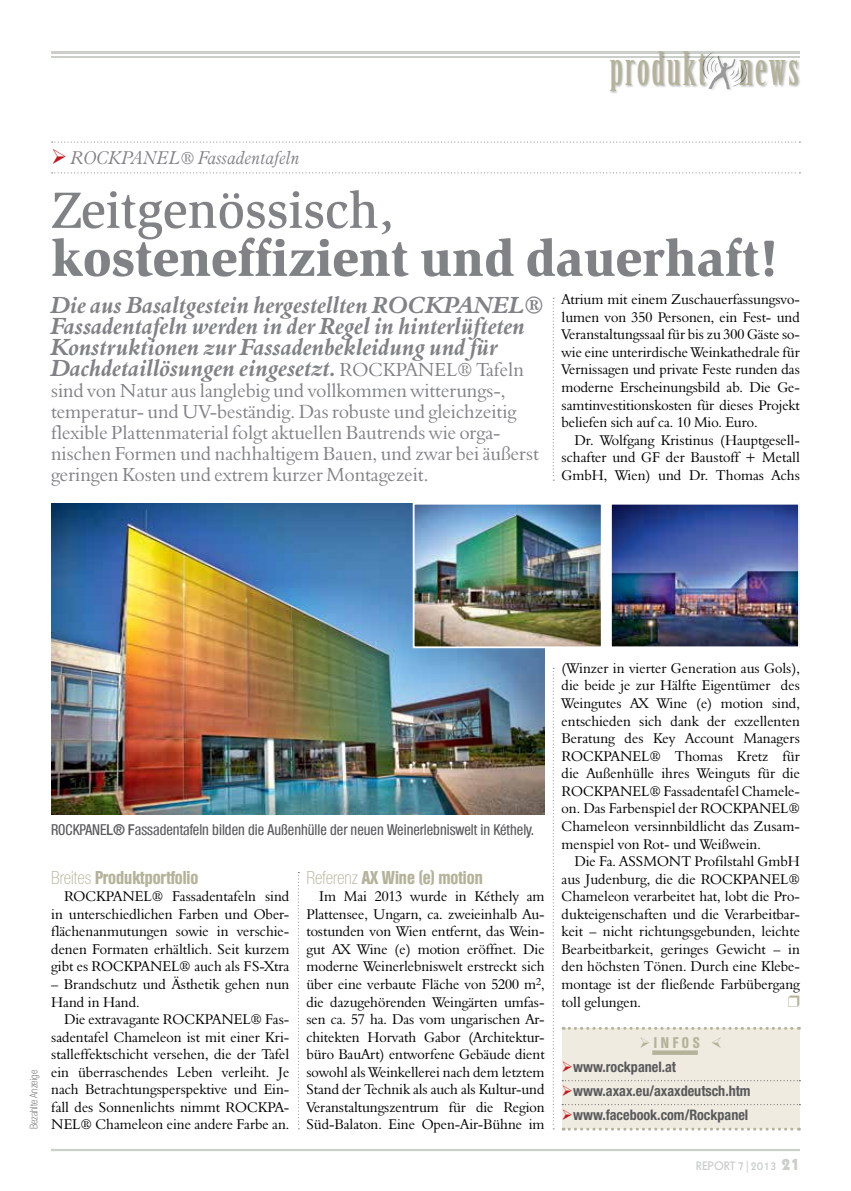
<style>
.page{position:relative;width:851px;height:1191px;background:#fff}
.page>*{position:absolute;margin:0;border:0;box-sizing:border-box;transform-origin:0 0}
.t1{font:900 52.5px "Slimbach";color:#808285}
.t2{font:500 52.5px "Slimbach";color:#808285}
.t3{font:45px "Birch Std";letter-spacing:.05em;color:#b4b39a}
.t4{font:24px/21px "Aldine 401 BT Bold Italic A";color:#808285}
.t5{font:19.5px/21px "Aldine 401 BT Roman A";color:#808285}
.t6{font:700 condensed 18px "Olympia";color:#b4b39a}
.t7{font:italic 300 18px "Aldine 721 BT";color:#808285}
.t8{font:500 condensed 15px "Olympia";color:#58595b}
.t9{font:700 condensed 15px "Olympia";letter-spacing:.25em;color:#b4b39a}
.t10{font:14.55px/17.5px "Aldine 401 BT Roman A";color:#000;text-align:justify}
.t11{font:700 condensed 14.55px "Helvetica Neue";color:#58595b}
.t12{font:12px "Geometric 231 BT Bold C";color:#cacfca}
.t13{font:300 condensed 10.5px "Olnova";color:#58595b}
.s1{color:#c4161c}
.s2{font-family:"Aldine 401 BT Roman A";font-size:19.5px}
.s3{font-family:"Helvetica Neue"}
.s4{font-family:"Olnova";font-weight:300}
.s5{font-family:"Geometric 231 BT Heavy C";font-size:16.5px}
</style>
<div class="page">
<hr style="left:51px;top:51px;width:748px;height:3px;background:#cacfca">
<hr style="left:51px;top:56px;width:748px;height:1px;background:#cacfca">
<div style="left:609px;top:51px;width:191px;height:43px;background:#000;opacity:.3"></div>
<div style="left:703px;top:51px;width:46px;height:41px;background:#000;opacity:.3"></div>
<img style="left:702px;top:51px;width:45px;height:38px">
<svg style="left:298px;top:872px;width:1px;height:257px"></svg>
<svg style="left:552px;top:298px;width:2px;height:182px"></svg>
<svg style="left:552px;top:668px;width:2px;height:461px"></svg>
<svg style="left:52px;top:141px;width:748px;height:2px"></svg>
<svg style="left:52px;top:172px;width:748px;height:1px"></svg>
<hr style="left:51px;top:1148px;width:748px;height:3px;background:#cacfca">
<div style="left:562px;top:1027px;width:237px;height:101px;background:#f0ebe0"></div>
<svg style="left:562px;top:1080px;width:238px;height:1px"></svg>
<svg style="left:562px;top:1104px;width:238px;height:1px"></svg>
<svg style="left:563px;top:1127px;width:236px;height:3px"></svg>
<div style="left:652px;top:1050px;width:45px;height:5px;background:#b4b39a"></div>
<svg style="left:563px;top:1026px;width:236px;height:3px"></svg>
<img style="left:51px;top:503px;width:493px;height:311px">
<img style="left:415px;top:506px;width:184px;height:139px">
<div style="left:412px;top:503px;width:190px;height:145px;border:2px solid #fff"></div>
<img style="left:613px;top:506px;width:183px;height:139px">
<div style="left:610px;top:503px;width:189px;height:145px;border:2px solid #fff"></div>
<p class="t7" style="left:51px;top:146px;width:250px"><span class="s1">➢</span> ROCKPANEL® Fassadentafeln</p>
<h2 class="t3" style="left:609px;top:43px;width:190px">produkt news</h2>
<h1 class="t2" style="left:51px;top:179px;width:344px">Zeitgenössisch,</h1>
<h1 class="t1" style="left:51px;top:225px;width:728px">kosteneffizient und dauerhaft!</h1>
<h3 class="t4" style="left:51px;top:294px;width:494px">Die aus Basaltgestein hergestellten ROCKPANEL® Fassadentafeln werden in der Regel in hinterlüfteten Konstruktionen zur Fassadenbekleidung und für Dachdetaillösungen eingesetzt. <span class="s2">ROCKPANEL® Tafeln</span></h3>
<p class="t5" style="left:51px;top:380px;width:489px">sind von Natur aus langlebig und vollkommen witterungs-, temperatur- und UV-beständig. Das robuste und gleichzeitig flexible Plattenmaterial folgt aktuellen Bautrends wie orga&shy;nischen Formen und nachhaltigem Bauen, und zwar bei äußerst geringen Kosten und extrem kurzer Montagezeit.</p>
<p class="t10" style="left:561px;top:290px;width:240px">Atrium mit einem Zuschauerfassungsvo&shy;lumen von 350 Personen, ein Fest- und Veranstaltungssaal für bis zu 300 Gäste so&shy;wie eine unterirdische Weinkathedrale für Vernissagen und private Feste runden das moderne Erscheinungsbild ab. Die Ge&shy;samtinvestitionskosten für dieses Projekt beliefen sich auf ca. 10 Mio. Euro.</p>
<p class="t10" style="left:561px;top:431px;width:240px;text-indent:13px">Dr. Wolfgang Kristinus (Hauptgesell&shy;schafter und GF der Baustoff + Metall GmbH, Wien) und Dr. Thomas Achs</p>
<p class="t8" style="left:51px;top:821px;width:484px">ROCKPANE<span class="s3">L® F</span>assadentafeln bilden die Außenhülle der neuen Weinerlebniswelt in Kéthely.</p>
<p class="t13" style="left:27px;top:1129px;width:61px;rotate:-90deg">Bezahlte Anzeige</p>
<p class="t6" style="left:51px;top:866px;width:149px"><span class="s4">Breites</span> Produktportfolio</p>
<p class="t10" style="left:51px;top:887px;width:240px;text-indent:13px">ROCKPANEL® Fassadentafeln sind in unterschiedlichen Farben und Ober&shy;flächenanmutungen sowie in verschie&shy;denen Formaten erhältlich. Seit kurzem gibt es ROCKPANEL® auch als FS-Xtra</p>
<p class="t10" style="left:51px;top:975px;width:240px">– Brandschutz und Ästhetik gehen nun<br>Hand in Hand.</p>
<p class="t10" style="left:51px;top:1010px;width:240px;text-indent:13px">Die extravagante ROCKPANEL® Fas&shy;sadentafel Chameleon ist mit einer Kri&shy;stalleffektschicht versehen, die der Tafel ein überraschendes Leben verleiht. Je nach Betrachtungsperspektive und Ein&shy;fall des Sonnenlichts nimmt ROCKPA-NEL® Chameleon eine andere Farbe an.</p>
<p class="t6" style="left:306px;top:866px;width:178px"><span class="s4">Referenz</span> AX Wine (e) motion</p>
<p class="t10" style="left:306px;top:887px;width:240px;text-indent:13px">Im Mai 2013 wurde in Kéthely am Plattensee, Ungarn, ca. zweieinhalb Au&shy;tostunden von Wien entfernt, das Wein&shy;gut AX Wine (e) motion eröffnet. Die moderne Weinerlebniswelt erstreckt sich über eine verbaute Fläche von 5200 m<sup>2</sup>, die dazugehörenden Weingärten umfas&shy;sen ca. 57 ha. Das vom ungarischen Ar&shy;chitekten Horvath Gabor (Architektur&shy;büro BauArt) entworfene Gebäude dient sowohl als Weinkellerei nach dem letztem Stand der Technik als auch als Kultur-und Veranstaltungszentrum für die Region</p>
<p class="t10" style="left:306px;top:1115px;width:240px">Süd-Balaton. Eine Open-Air-Bühne im</p>
<p class="t10" style="left:561px;top:659px;width:240px">(Winzer in vierter Generation aus Gols), die beide je zur Hälfte Eigentümer des Weingutes AX Wine (e) motion sind, entschieden sich dank der exzellenten Beratung des Key Account Managers ROCKPANEL® Thomas Kretz für die Außenhülle ihres Weinguts für die ROCKPANEL® Fassadentafel Chamele&shy;on. Das Farbenspiel der ROCKPANEL® Chameleon versinnbildlicht das Zusam&shy;menspiel von Rot- und Weißwein.</p>
<p class="t10" style="left:561px;top:852px;width:240px;text-indent:13px">Die Fa. ASSMONT Profilstahl GmbH aus Judenburg, die die ROCKPANEL® Chameleon verarbeitet hat, lobt die Pro&shy;dukteigenschaften und die Verarbeitbar&shy;keit – nicht richtungsgebunden, leichte Bearbeitbarkeit, geringes Gewicht – in den höchsten Tönen. Durch eine Klebe&shy;montage ist der fließende Farbübergang toll gelungen.</p>
<p class="t9" style="left:639px;top:1033px;width:62px">➢INFOs</p>
<p class="t11" style="left:561px;top:1057px;width:116px"><span class="s1">➢</span>www.rockpanel.at</p>
<p class="t11" style="left:561px;top:1081px;width:190px"><span class="s1">➢</span>www.axax.eu/axaxdeutsch.htm</p>
<p class="t11" style="left:561px;top:1105px;width:188px"><span class="s1">➢</span>www.facebook.com/Rockpanel</p>
<p class="t12" style="left:695px;top:1158px;width:105px">REPORT 7|2013 <span class="s5">21</span></p>
</div>
